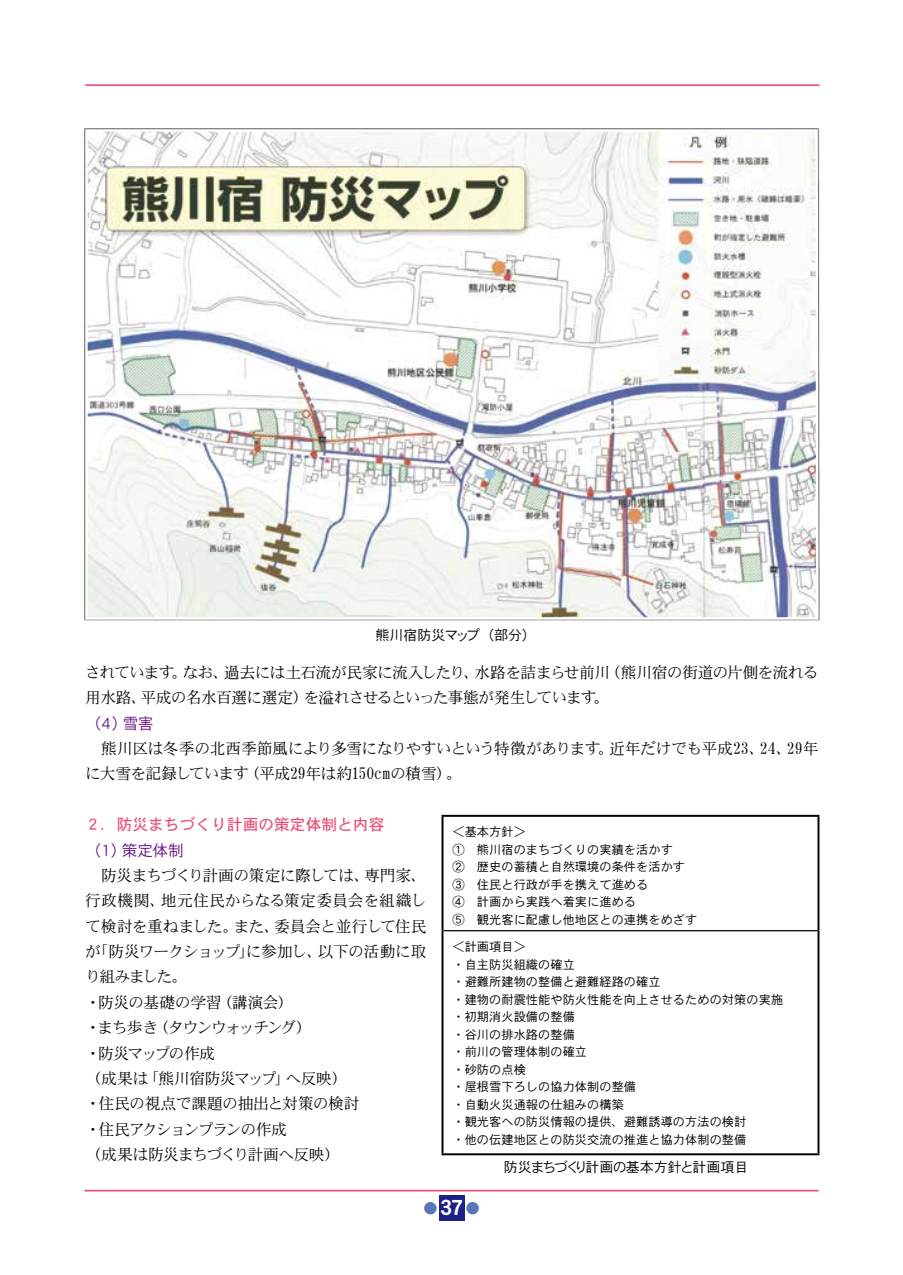
<style>
.page{position:relative;width:903px;height:1275px;background:#fff}
.page>*{position:absolute;margin:0;border:0;box-sizing:border-box;transform-origin:0 0}
.t1{font:21px "DFHS Gothic W7 WING RKSJ H";color:#fff}
.t2{font:15.75px/25.4px "DFHS Mincho W3 WIN RKSJ H";letter-spacing:-.035em;color:#000}
.t3{font:15.75px "DFHS Gothic W5 WIN RKSJ H";color:#e95377}
.t4{font:15.75px "DFHS Gothic W3 WIN RKSJ H";letter-spacing:-.02em;color:#6b1685}
.t5{font:14px "DFHS Gothic W3 WING RKSJ H";color:#000}
.t6{font:12.25px/17.5px "DFHS Gothic W3 WIN RKSJ H";color:#000}
</style>
<div class="page">
<hr style="left:84px;top:1190px;width:735px;height:1px;background:#e95377">
<div style="left:439px;top:1196px;width:25px;height:25px;background:#1d2088"></div>
<div style="left:466px;top:1202px;width:13px;height:12px;background:#5976ba;border-radius:50%"></div>
<div style="left:424px;top:1202px;width:13px;height:12px;background:#5976ba;border-radius:50%"></div>
<hr style="left:85px;top:84px;width:734px;height:2px;background:#e95377">
<svg style="left:84px;top:128px;width:736px;height:493px"></svg>
<hr style="left:443px;top:930px;width:374px;height:1px;background:#000">
<hr style="left:441px;top:815px;width:378px;height:2px;background:#000">
<hr style="left:441px;top:817px;width:2px;height:114px;background:#000">
<hr style="left:817px;top:817px;width:2px;height:114px;background:#000">
<hr style="left:441px;top:931px;width:2px;height:222px;background:#000">
<hr style="left:817px;top:931px;width:2px;height:222px;background:#000">
<hr style="left:441px;top:1153px;width:378px;height:2px;background:#000">
<p class="t5" style="left:375px;top:628px;width:155px">熊川宿防災マップ（部分）</p>
<p class="t2" style="left:85px;top:660px;width:735px">されています。なお、過去には土石流が民家に流入したり、水路を詰まらせ前川（熊川宿の街道の片側を流れる用水路、平成の名水百選に選定）を溢れさせるといった事態が発生しています。</p>
<p class="t4" style="left:85px;top:715px;width:70px">（４）雪害</p>
<p class="t2" style="left:85px;top:736px;width:735px">　熊川区は冬季の北西季節風により多雪になりやすいという特徴があります。近年だけでも平成23、24、29年に大雪を記録しています（平成29年は約150cmの積雪）。</p>
<p class="t3" style="left:85px;top:817px;width:301px">２．防災まちづくり計画の策定体制と内容</p>
<p class="t4" style="left:85px;top:842px;width:100px">（１）策定体制</p>
<p class="t2" style="left:85px;top:863px;width:343px">　防災まちづくり計画の策定に際しては、専門家、行政機関、地元住民からなる策定委員会を組織して検討を重ねました。また、委員会と並行して住民が｢防災ワークショップ｣に参加し、以下の活動に取り組みました。<br>・防災の基礎の学習（講演会）<br>・まち歩き（タウンウォッチング）<br>・防災マップの作成　<br>（成果は「熊川宿防災マップ」へ反映）<br>・住民の視点で課題の抽出と対策の検討<br>・住民アクションプランの作成　<br>（成果は防災まちづくり計画へ反映）</p>
<p class="t6" style="left:452px;top:823px;width:246px">＜基本方針＞<br>①　熊川宿のまちづくりの実績を活かす<br>②　歴史の蓄積と自然環境の条件を活かす<br>③　住民と行政が手を携えて進める<br>④　計画から実践へ着実に進める<br>⑤　観光客に配慮し他地区との連携をめざす</p>
<p class="t6" style="left:452px;top:938px;width:332px">＜計画項目＞<br>・自主防災組織の確立<br>・避難所建物の整備と避難経路の確立<br>・建物の耐震性能や防火性能を向上させるための対策の実施・初期消火設備の整備<br>・谷川の排水路の整備<br>・前川の管理体制の確立<br>・砂防の点検<br>・屋根雪下ろしの協力体制の整備<br>・自動火災通報の仕組みの構築<br>・観光客への防災情報の提供、避難誘導の方法の検討<br>・他の伝建地区との防災交流の推進と協力体制の整備</p>
<p class="t5" style="left:504px;top:1160px;width:246px">防災まちづくり計画の基本方針と計画項目</p>
<h1 class="t1" style="left:440px;top:1197px;width:24px">37</h1>
</div>
